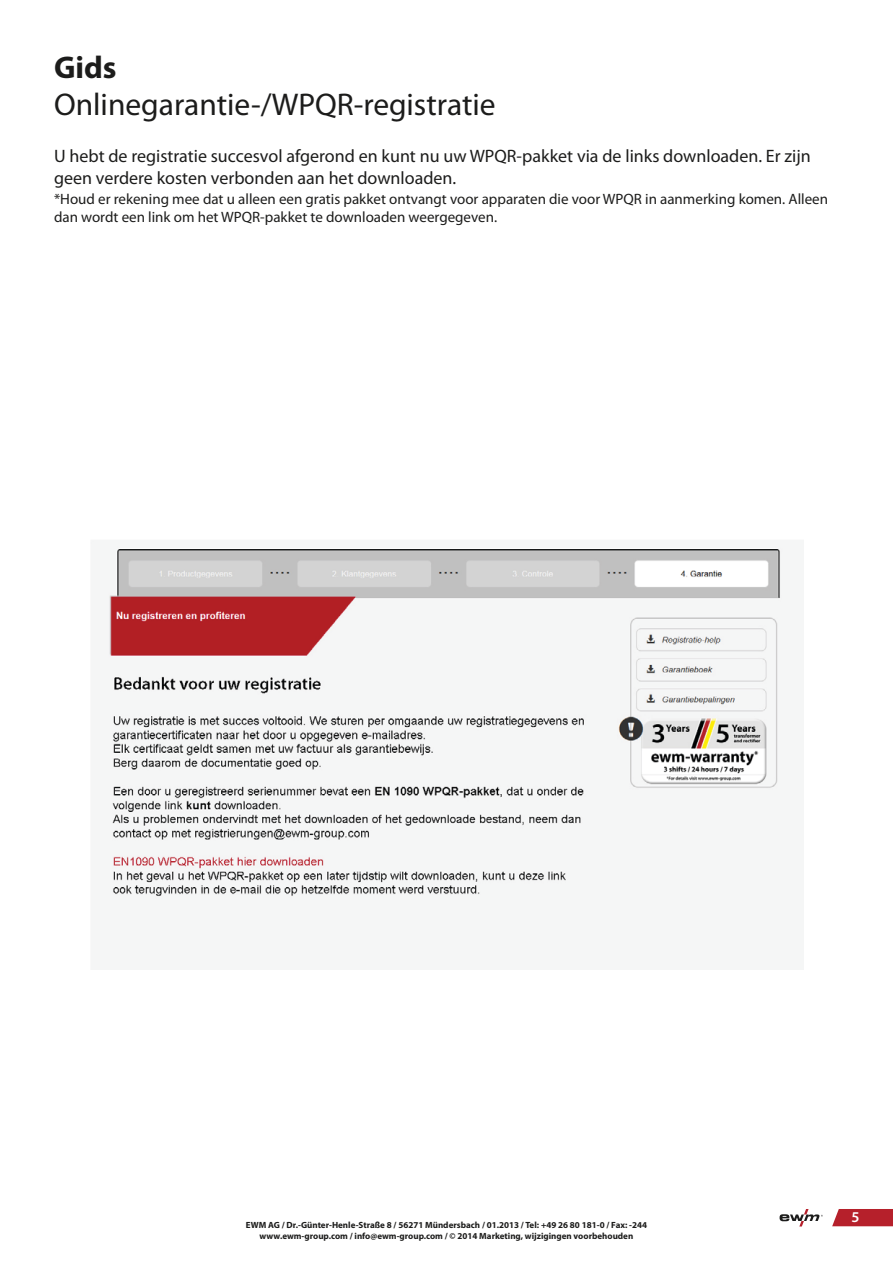
<style>
.page{position:relative;width:893px;height:1263px;background:#fff}
.page>*{position:absolute;margin:0;border:0;box-sizing:border-box;transform-origin:0 0}
.t1{font:31.5px "Myriad Pro";color:#1c1c1b}
.t2{font:700 31.5px "Myriad Pro";color:#1c1c1b}
.t3{font:18px/21.6px "Myriad Pro";color:#1c1c1b}
.t4{font:15px/18px "Myriad Pro";color:#1c1c1b}
.t5{font:600 15px "Myriad Pro";color:#fff}
.t6{font:700 9px/10.8px "Myriad Pro";color:#1c1c1b;text-align:center}
</style>
<div class="page">
<img style="left:91px;top:541px;width:692px;height:359px">
<svg style="left:780px;top:1209px;width:43px;height:17px"></svg>
<svg style="left:832px;top:1209px;width:61px;height:17px"></svg>
<h1 class="t2" style="left:54px;top:46px;width:64px">Gids</h1>
<h1 class="t1" style="left:54px;top:85px;width:443px">Onlinegarantie-/WPQR-registratie</h1>
<h2 class="t3" style="left:54px;top:145px;width:758px">U hebt de registratie succesvol afgerond en kunt nu uw WPQR-pakket via de links downloaden. Er zijn geen verdere kosten verbonden aan het downloaden.</h2>
<h3 class="t4" style="left:54px;top:190px;width:776px">*Houd er rekening mee dat u alleen een gratis pakket ontvangt voor apparaten die voor WPQR in aanmerking komen. Alleen dan wordt een link om het WPQR-pakket te downloaden weergegeven.</h3>
<p class="t6" style="left:246px;top:1219px;width:403px">EWM AG / Dr.-Günter-Henle-Straße 8 / 56271 Mündersbach / 01.2013 / Tel: +49 26 80 181-0 / Fax: -244 www.ewm-group.com / info@ewm-group.com / © 2014 Marketing, wijzigingen voorbehouden</p>
<h3 class="t5" style="left:851px;top:1207px;width:10px">5</h3>
</div>
